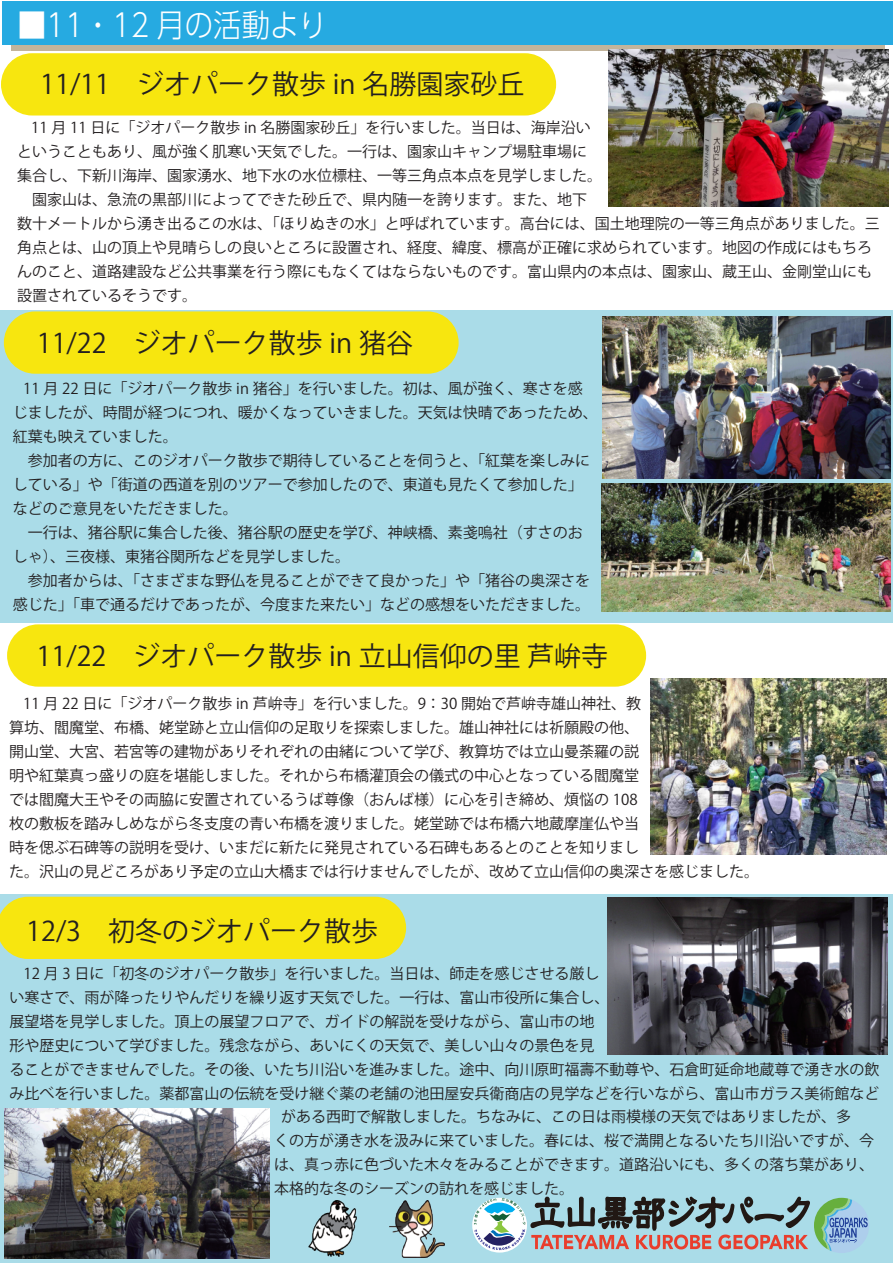
<style>
.page{position:relative;width:893px;height:1263px;background:#fff}
.page>*{position:absolute;margin:0;border:0;box-sizing:border-box;transform-origin:0 0}
.t1{font:300 31.5px "UD Shin Go Pr 6 N";color:#fff;scale:.9 1}
.t2{font:27px "Koz Go Pr 6 N";color:#231f20}
.t3{font:15px/24px "Koz Go Pr 6 N";color:#231f20}
</style>
<div class="page">
<div style="left:0;top:894px;width:893px;height:369px;background:#aadce8"></div>
<div style="left:0;top:310px;width:893px;height:312px;background:#aadce8"></div>
<svg style="left:12px;top:44px;width:873px;height:7px;background:#a6aea2"></svg>
<div style="left:4px;top:311px;width:455px;height:63px;background:#f7e60f;border-radius:31px"></div>
<div style="left:2px;top:1px;width:891px;height:43px;background:#26aae1"></div>
<div style="left:7px;top:624px;width:639px;height:63px;background:#f7e60f;border-radius:31px"></div>
<div style="left:1px;top:53px;width:555px;height:62px;background:#f7e60f;border-radius:31px"></div>
<img style="left:309px;top:1200px;width:47px;height:57px">
<div style="left:0;top:897px;width:406px;height:62px;background:#f7e60f"></div>
<img style="left:603px;top:316px;width:288px;height:162px">
<img style="left:601px;top:483px;width:290px;height:128px">
<img style="left:607px;top:897px;width:280px;height:157px">
<img style="left:4px;top:1109px;width:266px;height:149px">
<svg style="left:474px;top:1196px;width:395px;height:57px"></svg>
<img style="left:390px;top:1200px;width:54px;height:57px">
<img style="left:651px;top:678px;width:235px;height:177px">
<img style="left:609px;top:50px;width:279px;height:157px">
<h1 class="t1" style="left:18px;top:0;width:345px">■11・12 月の活動より</h1>
<h2 class="t2" style="left:40px;top:69px;width:486px">11/11　ジオパーク散歩 in 名勝園家砂丘</h2>
<p class="t3" style="left:17px;top:116px;width:864px;text-indent:14px">11 月 11 日に「ジオパーク散歩 in 名勝園家砂丘」を行いました。当日は、海岸沿い<br>ということもあり、風が強く肌寒い天気でした。一行は、園家山キャンプ場駐車場に<br>集合し、下新川海岸、園家湧水、地下水の水位標柱、一等三角点本点を見学しました。<br>　園家山は、急流の黒部川によってできた砂丘で、県内随一を誇ります。また、地下<br>数十メートルから湧き出るこの水は、「ほりぬきの水」と呼ばれています。高台には、国土地理院の一等三角点がありました。三角点とは、山の頂上や見晴らしの良いところに設置され、経度、緯度、標高が正確に求められています。地図の作成にはもちろんのこと、道路建設など公共事業を行う際にもなくてはならないものです。富山県内の本点は、園家山、蔵王山、金剛堂山にも設置されているそうです。</p>
<h2 class="t2" style="left:37px;top:328px;width:378px">11/22　ジオパーク散歩 in 猪谷</h2>
<p class="t3" style="left:13px;top:376px;width:587px;text-indent:10px">11 月 22 日に「ジオパーク散歩 in 猪谷」を行いました。初は、風が強く、寒さを感じましたが、時間が経つにつれ、暖かくなっていきました。天気は快晴であったため、紅葉も映えていました。<br>　参加者の方に、このジオパーク散歩で期待していることを伺うと、「紅葉を楽しみにしている」や「街道の西道を別のツアーで参加したので、東道も見たくて参加した」などのご意見をいただきました。<br>　一行は、猪谷駅に集合した後、猪谷駅の歴史を学び、神峡橋、素戔嗚社（すさのおしゃ）、三夜様、東猪谷関所などを見学しました。<br>　参加者からは、「さまざまな野仏を見ることができて良かった」や「猪谷の奥深さを感じた」「車で通るだけであったが、今度また来たい」などの感想をいただきました。</p>
<h2 class="t2" style="left:37px;top:641px;width:573px">11/22　ジオパーク散歩 in 立山信仰の里 芦峅寺</h2>
<p class="t3" style="left:9px;top:692px;width:752px;text-indent:14px">11 月 22 日に「ジオパーク散歩 in 芦峅寺」を行いました。9：30 開始で芦峅寺雄山神社、教<br>算坊、閻魔堂、布橋、姥堂跡と立山信仰の足取りを探索しました。雄山神社には祈願殿の他、<br>開山堂、大宮、若宮等の建物がありそれぞれの由緒について学び、教算坊では立山曼荼羅の説<br>明や紅葉真っ盛りの庭を堪能しました。それから布橋灌頂会の儀式の中心となっている閻魔堂<br>では閻魔大王やその両脇に安置されているうば尊像（おんば様）に心を引き締め、煩悩の 108<br>枚の敷板を踏みしめながら冬支度の青い布橋を渡りました。姥堂跡では布橋六地蔵摩崖仏や当<br>時を偲ぶ石碑等の説明を受け、いまだに新たに発見されている石碑もあるとのことを知りまし<br>た。沢山の見どころがあり予定の立山大橋までは行けませんでしたが、改めて立山信仰の奥深さを感じました。</p>
<h2 class="t2" style="left:26px;top:916px;width:353px">12/3　初冬のジオパーク散歩</h2>
<p class="t3" style="left:10px;top:962px;width:871px;text-indent:14px">12 月 3 日に「初冬のジオパーク散歩」を行いました。当日は、師走を感じさせる厳し<br>い寒さで、雨が降ったりやんだりを繰り返す天気でした。一行は、富山市役所に集合し、<br>展望塔を見学しました。頂上の展望フロアで、ガイドの解説を受けながら、富山市の地<br>形や歴史について学びました。残念ながら、あいにくの天気で、美しい山々の景色を見<br>ることができませんでした。その後、いたち川沿いを進みました。途中、向川原町福壽不動尊や、石倉町延命地蔵尊で湧き水の飲み比べを行いました。薬都富山の伝統を受け継ぐ薬の老舗の池田屋安兵衛商店の見学などを行いながら、富山市ガラス美術館など</p>
<p class="t3" style="left:274px;top:1104px;width:602px;text-indent:7px">がある西町で解散しました。ちなみに、この日は雨模様の天気ではありましたが、多<br>くの方が湧き水を汲みに来ていました。春には、桜で満開となるいたち川沿いですが、今は、真っ赤に色づいた木々をみることができます。道路沿いにも、多くの落ち葉があり、本格的な冬のシーズンの訪れを感じました。</p>
</div>
